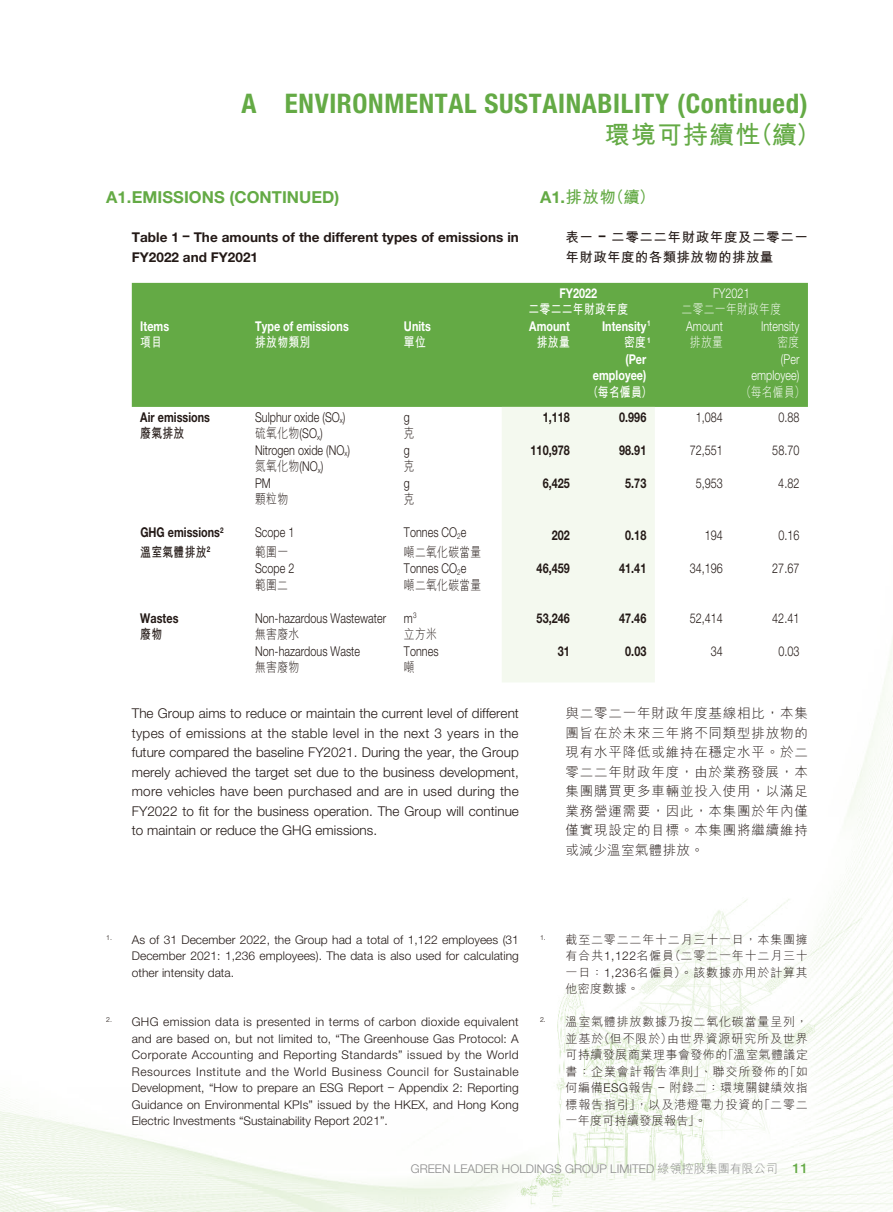
<style>
.page{position:relative;width:893px;height:1212px;background:#fff}
.page>*{position:absolute;margin:0;border:0;box-sizing:border-box;transform-origin:0 0}
.t1{font:700 condensed 27px "Helvetica Neue LT Std";letter-spacing:.025em;color:#64aa45}
.t2{font:700 25.5px "M Hei HK";letter-spacing:.025em;color:#64aa45}
.t3{font:700 16.5px "Helvetica Neue LT Std";letter-spacing:.005em;color:#64aa45}
.t4{font:700 16.5px "M Hei HK";color:#64aa45}
.t5{font:300 13.5px/19.5px "Helvetica Neue LT Std";letter-spacing:.005em;color:#231916;text-align:justify}
.t6{font:300 13.5px "Helvetica Neue LT Std";letter-spacing:.005em;color:#231916;scale:.8 1}
.t7{font:300 13.5px/19.5px "M Hei HK";letter-spacing:.03em;color:#231916;text-align:justify}
.t8{font:700 13.5px "Helvetica Neue LT Std";letter-spacing:.005em;color:#231916;scale:.8 1}
.t9{font:700 13.5px/19.5px "Helvetica Neue LT Std";letter-spacing:.005em;color:#231916}
.t10{font:700 13.5px/16.5px "Helvetica Neue LT Std";letter-spacing:.005em;color:#fff;text-align:right;scale:.8 1}
.t11{font:300 13.5px "M Hei HK";letter-spacing:.03em;color:#231916;scale:.8 1}
.t12{font:300 13.5px/16.5px "Helvetica Neue LT Std";letter-spacing:.005em;color:#fff;text-align:right;scale:.8 1}
.t13{font:700 13.5px/19.5px "M Hei HK";letter-spacing:.03em;color:#231916}
.t14{font:700 13.5px "M Hei HK";letter-spacing:.03em;color:#fff;scale:.8 1}
.t15{font:300 13.5px "M Hei HK";letter-spacing:.03em;color:#fff;scale:.8 1}
.t16{font:700 13.5px "M Hei HK";letter-spacing:.03em;color:#231916;scale:.8 1}
.t17{font:300 12px/16.5px "Helvetica Neue LT Std";letter-spacing:.005em;color:#231916;text-align:justify}
.t18{font:300 12px/16.5px "M Hei HK";letter-spacing:.07em;color:#231916;text-align:justify}
.t19{font:300 12px "Helvetica Neue LT Std";letter-spacing:.005em;color:#898989}
.s1{font-family:"Helvetica Neue LT Std"}
.s2{font-family:"M Hei HK"}
.s3{font-weight:500;font-size:13.5px;color:#64aa45}
</style>
<div class="page">
<img style="left:0;top:282px;width:893px;height:930px">
<div style="left:132px;top:283px;width:676px;height:124px;background:#64aa45"></div>
<div style="left:502px;top:407px;width:153px;height:275px;background:#f4f9ef"></div>
<h1 class="t1" style="left:242px;top:87px;width:568px">A ENVIRONMENTAL SUSTAINABILITY (Continued)</h1>
<h2 class="t2" style="left:605px;top:116px;width:218px">環境可持續性（續）</h2>
<h3 class="t3" style="left:106px;top:187px;width:235px">A1. EMISSIONS (CONTINUED)</h3>
<p class="t9" style="left:132px;top:227px;width:389px">Table 1 – The amounts of the different types of emissions in<br>FY2022 and FY2021</p>
<h3 class="t4" style="left:540px;top:185px;width:117px"><span class="s1">A1.</span> 排放物（續）</h3>
<p class="t13" style="left:566px;top:226px;width:244px">表一 <span class="s1">–</span> 二零二二年財政年度及二零二一年財政年度的各類排放物的排放量</p>
<p class="t10" style="left:559px;top:284px;width:49px">FY2022</p>
<p class="t12" style="left:713px;top:284px;width:47px">FY2021</p>
<p class="t14" style="left:528px;top:299px;width:126px">二零二二年財政年度</p>
<p class="t15" style="left:682px;top:302px;width:126px">二零二一年財政年度</p>
<p class="t10" style="left:140px;top:317px;width:38px">Items</p>
<p class="t10" style="left:255px;top:317px;width:119px">Type of emissions</p>
<p class="t10" style="left:404px;top:317px;width:35px">Units</p>
<p class="t10" style="left:529px;top:317px;width:52px">Amount</p>
<p class="t10" style="left:602px;top:317px;width:62px">Intensity <sup>1</sup></p>
<p class="t12" style="left:686px;top:317px;width:47px">Amount</p>
<p class="t12" style="left:761px;top:317px;width:50px">Intensity</p>
<p class="t14" style="left:140px;top:332px;width:29px">項目</p>
<p class="t14" style="left:255px;top:332px;width:71px">排放物類別</p>
<p class="t14" style="left:404px;top:332px;width:29px">單位</p>
<p class="t14" style="left:537px;top:332px;width:43px">排放量</p>
<p class="t14" style="left:624px;top:332px;width:35px">密度<sup>1</sup></p>
<p class="t15" style="left:690px;top:335px;width:43px">排放量</p>
<p class="t15" style="left:777px;top:335px;width:29px">密度</p>
<p class="t10" style="left:593px;top:350px;width:68px">(Per employee)</p>
<p class="t12" style="left:752px;top:350px;width:61px">(Per employee)</p>
<p class="t14" style="left:588px;top:382px;width:82px">（每名僱員）</p>
<p class="t15" style="left:741px;top:385px;width:82px">（每名僱員）</p>
<p class="t8" style="left:140px;top:408px;width:89px">Air emissions</p>
<p class="t6" style="left:255px;top:409px;width:114px">Sulphur oxide (SO<sub>x</sub>)</p>
<p class="t6" style="left:404px;top:409px;width:9px">g</p>
<p class="t8" style="left:543px;top:408px;width:35px">1,118</p>
<p class="t8" style="left:619px;top:408px;width:35px">0.996</p>
<p class="t6" style="left:696px;top:409px;width:35px">1,084</p>
<p class="t6" style="left:778px;top:409px;width:28px">0.88</p>
<p class="t16" style="left:140px;top:423px;width:57px">廢氣排放</p>
<p class="t11" style="left:255px;top:426px;width:86px">硫氧化物<span class="s1">(SO</span><sub>x</sub><span class="s1">)</span></p>
<p class="t11" style="left:404px;top:426px;width:15px">克</p>
<p class="t6" style="left:255px;top:442px;width:120px">Nitrogen oxide (NO<sub>x</sub>)</p>
<p class="t6" style="left:404px;top:442px;width:9px">g</p>
<p class="t8" style="left:531px;top:441px;width:51px">110,978</p>
<p class="t8" style="left:619px;top:441px;width:35px">98.91</p>
<p class="t6" style="left:690px;top:442px;width:43px">72,551</p>
<p class="t6" style="left:772px;top:442px;width:35px">58.70</p>
<p class="t11" style="left:255px;top:459px;width:87px">氮氧化物<span class="s1">(NO</span><sub>x</sub><span class="s1">)</span></p>
<p class="t11" style="left:404px;top:459px;width:15px">克</p>
<p class="t6" style="left:255px;top:475px;width:21px">PM</p>
<p class="t6" style="left:404px;top:475px;width:9px">g</p>
<p class="t8" style="left:543px;top:474px;width:35px">6,425</p>
<p class="t8" style="left:625px;top:474px;width:28px">5.73</p>
<p class="t6" style="left:696px;top:475px;width:35px">5,953</p>
<p class="t6" style="left:778px;top:475px;width:28px">4.82</p>
<p class="t11" style="left:255px;top:492px;width:43px">顆粒物</p>
<p class="t11" style="left:404px;top:492px;width:15px">克</p>
<p class="t8" style="left:140px;top:524px;width:106px">GHG emissions<sup>2</sup></p>
<p class="t6" style="left:255px;top:524px;width:51px">Scope 1</p>
<p class="t6" style="left:404px;top:524px;width:80px">Tonnes CO<sub>2</sub>e</p>
<p class="t8" style="left:552px;top:527px;width:24px">202</p>
<p class="t8" style="left:625px;top:527px;width:28px">0.18</p>
<p class="t6" style="left:705px;top:527px;width:24px">194</p>
<p class="t6" style="left:778px;top:527px;width:28px">0.16</p>
<p class="t16" style="left:140px;top:542px;width:89px">溫室氣體排放<sup>2</sup></p>
<p class="t11" style="left:255px;top:545px;width:43px">範圍一</p>
<p class="t11" style="left:404px;top:545px;width:98px">噸二氧化碳當量</p>
<p class="t6" style="left:255px;top:560px;width:51px">Scope 2</p>
<p class="t6" style="left:404px;top:560px;width:80px">Tonnes CO<sub>2</sub>e</p>
<p class="t8" style="left:537px;top:560px;width:43px">46,459</p>
<p class="t8" style="left:619px;top:560px;width:35px">41.41</p>
<p class="t6" style="left:690px;top:560px;width:43px">34,196</p>
<p class="t6" style="left:772px;top:560px;width:35px">27.67</p>
<p class="t11" style="left:255px;top:578px;width:43px">範圍二</p>
<p class="t11" style="left:404px;top:578px;width:98px">噸二氧化碳當量</p>
<p class="t8" style="left:140px;top:609px;width:49px">Wastes</p>
<p class="t6" style="left:255px;top:610px;width:165px">Non-hazardous Wastewater</p>
<p class="t6" style="left:404px;top:610px;width:17px">m<sup>3</sup></p>
<p class="t8" style="left:537px;top:609px;width:43px">53,246</p>
<p class="t8" style="left:619px;top:609px;width:35px">47.46</p>
<p class="t6" style="left:690px;top:610px;width:43px">52,414</p>
<p class="t6" style="left:772px;top:610px;width:35px">42.41</p>
<p class="t16" style="left:140px;top:624px;width:29px">廢物</p>
<p class="t11" style="left:255px;top:627px;width:57px">無害廢水</p>
<p class="t11" style="left:404px;top:627px;width:43px">立方米</p>
<p class="t6" style="left:255px;top:643px;width:133px">Non-hazardous Waste</p>
<p class="t6" style="left:404px;top:643px;width:45px">Tonnes</p>
<p class="t8" style="left:558px;top:642px;width:17px">31</p>
<p class="t8" style="left:625px;top:642px;width:28px">0.03</p>
<p class="t6" style="left:711px;top:643px;width:17px">34</p>
<p class="t6" style="left:778px;top:643px;width:28px">0.03</p>
<p class="t11" style="left:255px;top:660px;width:57px">無害廢物</p>
<p class="t11" style="left:404px;top:660px;width:15px">噸</p>
<p class="t5" style="left:132px;top:703px;width:389px">The Group aims to reduce or maintain the current level of different types of emissions at the stable level in the next 3 years in the future compared the baseline FY2021. During the year, the Group merely achieved the target set due to the business development, more vehicles have been purchased and are in used during the FY2022 to fit for the business operation. The Group will continue to maintain or reduce the GHG emissions.</p>
<p class="t7" style="left:566px;top:703px;width:244px">與二零二一年財政年度基線相比，本集團旨在於未來三年將不同類型排放物的現有水平降低或維持在穩定水平。於二零二二年財政年度，由於業務發展，本集團購買更多車輛並投入使用，以滿足業務營運需要，因此，本集團於年內僅僅實現設定的目標。本集團將繼續維持或減少溫室氣體排放。</p>
<p class="t17" style="left:132px;top:931px;width:389px;text-indent:-26px"><sup>1.</sup> As of 31 December 2022, the Group had a total of 1,122 employees (31<br>December 2021: 1,236 employees). The data is also used for calculating other intensity data.</p>
<p class="t17" style="left:132px;top:1013px;width:388px;text-indent:-26px"><sup>2.</sup> GHG emission data is presented in terms of carbon dioxide equivalent and are based on, but not limited to, “The Greenhouse Gas Protocol: A Corporate Accounting and Reporting Standards” issued by the World Resources Institute and the World Business Council for Sustainable Development, “How to prepare an ESG Report – Appendix 2: Reporting Guidance on Environmental KPIs” issued by the HKEX, and Hong Kong Electric Investments “Sustainability Report 2021”.</p>
<p class="t18" style="left:566px;top:931px;width:244px;text-indent:-26px"><sup>1.</sup> 截至二零二二年十二月三十一日，本集團擁有合共<span class="s1">1,122</span>名僱員（二零二一年十二月三十一日：<span class="s1">1,236</span>名僱員）。該數據亦用於計算其他密度數據。</p>
<p class="t18" style="left:566px;top:1013px;width:244px;text-indent:-26px"><sup>2.</sup> 溫室氣體排放數據乃按二氧化碳當量呈列，並基於（但不限於）由世界資源研究所及世界可持續發展商業理事會發佈的「溫室氣體議定書：企業會計報告準則」、聯交所發佈的「如何編備<span class="s1">ESG</span>報告 <sup>–</sup> 附錄二：環境關鍵績效指標報告指引」，以及港燈電力投資的「二零二一年度可持續發展報告」。</p>
<p class="t19" style="left:411px;top:1161px;width:399px">GREEN LEADER HOLDINGS GROUP LIMITED <span class="s2">綠領控股集團有限公司</span> <span class="s3">11</span></p>
</div>
